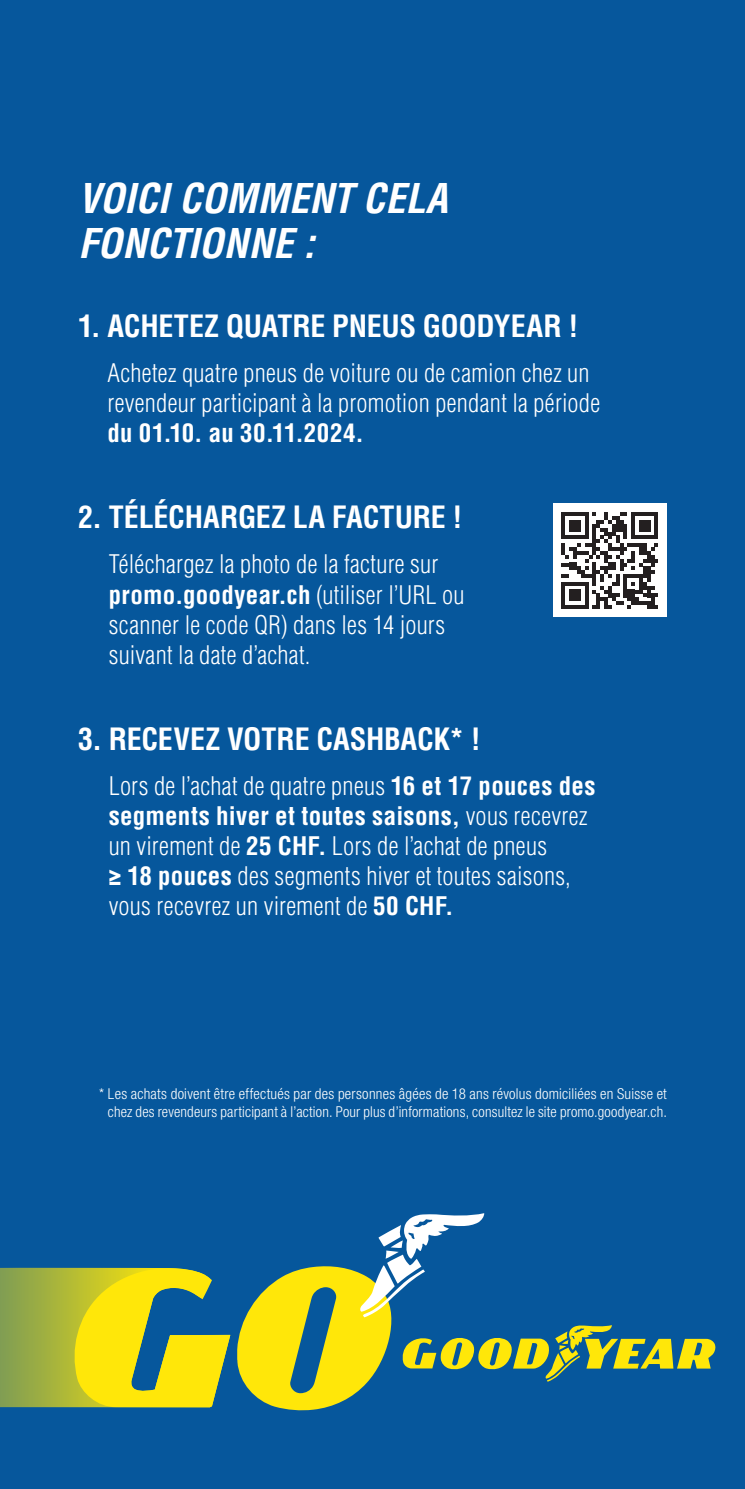
<style>
.page{position:relative;width:745px;height:1489px;background:#fff}
.page>*{position:absolute;margin:0;border:0;box-sizing:border-box;transform-origin:0 0}
.t1{font:italic 700 condensed 40px/45px "Helvetica LT Pro";letter-spacing:.005em;color:#fff}
.t2{font:700 condensed 30px "Helvetica LT Pro";letter-spacing:-.01em;color:#fff}
.t3{font:300 condensed 25px/30px "Helvetica LT Pro";letter-spacing:.01em;color:#fff}
.t4{font:700 condensed 25px "Helvetica LT Pro";letter-spacing:.015em;color:#fff}
.t5{font:300 condensed 15px/18px "Helvetica Neue LT Pro";letter-spacing:.015em;color:#fff;text-align:center}
.s1{font-weight:700}
</style>
<div class="page">
<div style="left:0;top:0;width:744px;height:1488px;background:#06579c"></div>
<svg style="left:0;top:1267px;width:230px;height:140px"></svg>
<svg style="left:237px;top:1213px;width:478px;height:197px"></svg>
<div style="left:553px;top:503px;width:113px;height:114px;background:#fff"></div>
<svg style="left:561px;top:512px;width:97px;height:97px"></svg>
<h1 class="t1" style="left:78px;top:175px;width:371px">VOICI COMMENT CELA<br>FONCTIONNE :</h1>
<p class="t2" style="left:78px;top:306px;width:501px">1. ACHETEZ QUATRE PNEUS GOODYEAR !</p>
<p class="t3" style="left:107px;top:358px;width:494px">Achetez quatre pneus de voiture ou de camion chez un revendeur participant à la promotion pendant la période</p>
<p class="t4" style="left:107px;top:416px;width:258px">du 01.10. au 30.11.2024.</p>
<p class="t2" style="left:78px;top:497px;width:385px">2. TÉLÉCHARGEZ LA FACTURE !</p>
<p class="t3" style="left:109px;top:549px;width:357px">Téléchargez la photo de la facture sur <span class="s1">promo.goodyear.ch</span> (utiliser l’URL ou scanner le code QR) dans les 14 jours suivant la date d’achat.</p>
<p class="t2" style="left:78px;top:718px;width:404px">3. RECEVEZ VOTRE CASHBACK* !</p>
<p class="t3" style="left:109px;top:770px;width:488px">Lors de l’achat de quatre pneus <span class="s1">16 et 17 pouces des segments hiver et toutes saisons,</span> vous recevrez un virement de <span class="s1">25 CHF.</span> Lors de l’achat de pneus<br><span class="s1">≥ 18 pouces</span> des segments hiver et toutes saisons, vous recevrez un virement de <span class="s1">50 CHF.</span></p>
<p class="t5" style="left:99px;top:1084px;width:568px">* Les achats doivent être effectués par des personnes âgées de 18 ans révolus domiciliées en Suisse et chez des revendeurs participant à l’action. Pour plus d’informations, consultez le site promo.goodyear.ch.</p>
</div>
